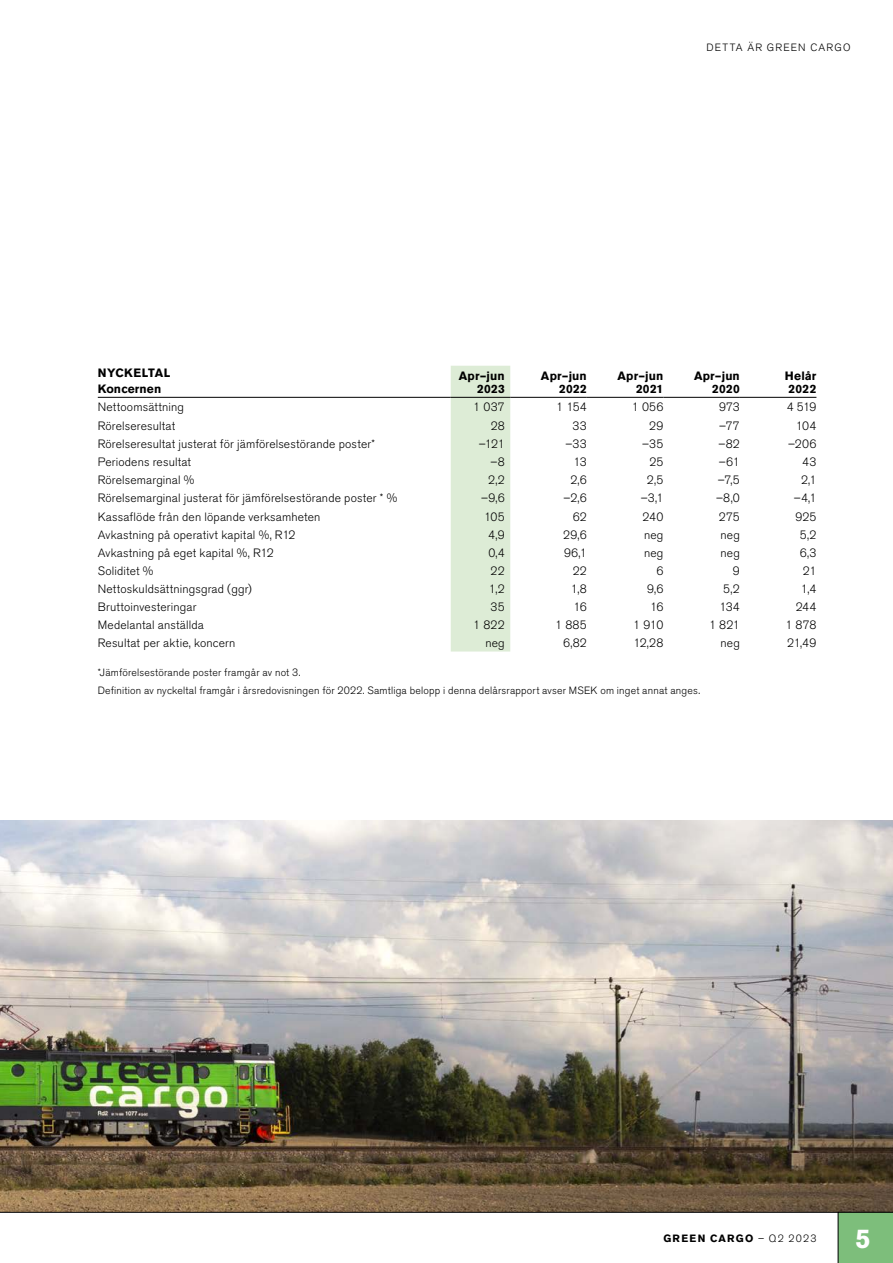
<style>
.page{position:relative;width:893px;height:1263px;background:#fff}
.page>*{position:absolute;margin:0;border:0;box-sizing:border-box;transform-origin:0 0}
.t1{font:700 27px "Akzidenz Grotesk BE";color:#fff}
.t2{font:300 12px "Akzidenz Grotesk BE";letter-spacing:.015em;color:#000}
.t3{font:700 12px/13.5px "Akzidenz Grotesk BE";letter-spacing:.015em;color:#000;text-align:right}
.t4{font:300 10.5px/18px "Akzidenz Grotesk BE";letter-spacing:.02em;color:#000}
.t5{font:700 10.5px "Akzidenz Grotesk BE";letter-spacing:.125em;color:#000}
.t6{font:300 10.5px "Akzidenz Grotesk BE";letter-spacing:.11em;color:#000}
.s1{font-weight:300}
</style>
<div class="page">
<img style="left:0;top:821px;width:893px;height:391px">
<svg style="left:0;top:1212px;width:838px;height:51px"></svg>
<div style="left:838px;top:1212px;width:55px;height:51px;background:#7dbe7b"></div>
<div style="left:451px;top:366px;width:59px;height:285px;background:#ddecd6"></div>
<hr style="left:98px;top:397px;width:353px;height:1px;background:#000">
<hr style="left:451px;top:397px;width:59px;height:1px;background:#000">
<hr style="left:510px;top:397px;width:77px;height:1px;background:#000">
<hr style="left:587px;top:397px;width:76px;height:1px;background:#000">
<hr style="left:663px;top:397px;width:77px;height:1px;background:#000">
<hr style="left:740px;top:397px;width:76px;height:1px;background:#000">
<p class="t6" style="left:706px;top:41px;width:145px">DETTA ÄR GREEN CARGO</p>
<p class="t3" style="left:98px;top:364px;width:74px;line-height:16.5px;text-align:left">NYCKELTAL<br>Koncernen</p>
<p class="t3" style="left:459px;top:369px;width:47px">Apr–jun<br>2023</p>
<p class="t3" style="left:541px;top:369px;width:47px">Apr–jun<br>2022</p>
<p class="t3" style="left:617px;top:369px;width:47px">Apr–jun<br>2021</p>
<p class="t3" style="left:694px;top:369px;width:47px">Apr–jun<br>2020</p>
<p class="t3" style="left:785px;top:369px;width:33px;text-align:center">Helår<br>2022</p>
<p class="t2" style="left:98px;top:400px;width:88px">Nettoomsättning</p>
<p class="t2" style="left:473px;top:400px;width:33px">1 037</p>
<p class="t2" style="left:556px;top:400px;width:32px">1 154</p>
<p class="t2" style="left:632px;top:400px;width:33px">1 056</p>
<p class="t2" style="left:719px;top:400px;width:22px">973</p>
<p class="t2" style="left:787px;top:400px;width:31px">4 519</p>
<p class="t2" style="left:98px;top:419px;width:79px">Rörelseresultat</p>
<p class="t2" style="left:491px;top:419px;width:16px">28</p>
<p class="t2" style="left:573px;top:419px;width:16px">33</p>
<p class="t2" style="left:649px;top:419px;width:16px">29</p>
<p class="t2" style="left:719px;top:419px;width:22px">–77</p>
<p class="t2" style="left:796px;top:419px;width:22px">104</p>
<p class="t2" style="left:98px;top:437px;width:279px">Rörelseresultat justerat för jämförelsestörande poster*</p>
<p class="t2" style="left:479px;top:437px;width:27px">–121</p>
<p class="t2" style="left:565px;top:437px;width:23px">–33</p>
<p class="t2" style="left:642px;top:437px;width:23px">–35</p>
<p class="t2" style="left:719px;top:437px;width:23px">–82</p>
<p class="t2" style="left:788px;top:437px;width:30px">–206</p>
<p class="t2" style="left:98px;top:455px;width:95px">Periodens resultat</p>
<p class="t2" style="left:491px;top:455px;width:16px">–8</p>
<p class="t2" style="left:573px;top:455px;width:15px">13</p>
<p class="t2" style="left:649px;top:455px;width:15px">25</p>
<p class="t2" style="left:719px;top:455px;width:22px">–61</p>
<p class="t2" style="left:802px;top:455px;width:16px">43</p>
<p class="t2" style="left:98px;top:473px;width:98px">Rörelsemarginal %</p>
<p class="t2" style="left:488px;top:473px;width:18px">2,2</p>
<p class="t2" style="left:570px;top:473px;width:18px">2,6</p>
<p class="t2" style="left:647px;top:473px;width:18px">2,5</p>
<p class="t2" style="left:718px;top:473px;width:24px">–7,5</p>
<p class="t2" style="left:801px;top:473px;width:17px">2,1</p>
<p class="t2" style="left:98px;top:492px;width:301px">Rörelsemarginal justerat för jämförelsestörande poster * %</p>
<p class="t2" style="left:481px;top:492px;width:25px">–9,6</p>
<p class="t2" style="left:564px;top:492px;width:25px">–2,6</p>
<p class="t2" style="left:641px;top:492px;width:24px">–3,1</p>
<p class="t2" style="left:716px;top:492px;width:25px">–8,0</p>
<p class="t2" style="left:794px;top:492px;width:24px">–4,1</p>
<p class="t2" style="left:98px;top:510px;width:224px">Kassaflöde från den löpande verksamheten</p>
<p class="t2" style="left:484px;top:510px;width:22px">105</p>
<p class="t2" style="left:573px;top:510px;width:16px">62</p>
<p class="t2" style="left:643px;top:510px;width:22px">240</p>
<p class="t2" style="left:719px;top:510px;width:22px">275</p>
<p class="t2" style="left:795px;top:510px;width:23px">925</p>
<p class="t2" style="left:98px;top:528px;width:199px">Avkastning på operativt kapital %, R12</p>
<p class="t2" style="left:488px;top:528px;width:18px">4,9</p>
<p class="t2" style="left:563px;top:528px;width:25px">29,6</p>
<p class="t2" style="left:644px;top:528px;width:21px">neg</p>
<p class="t2" style="left:720px;top:528px;width:21px">neg</p>
<p class="t2" style="left:800px;top:528px;width:18px">5,2</p>
<p class="t2" style="left:98px;top:546px;width:177px">Avkastning på eget kapital %, R12</p>
<p class="t2" style="left:488px;top:546px;width:18px">0,4</p>
<p class="t2" style="left:564px;top:546px;width:24px">96,1</p>
<p class="t2" style="left:644px;top:546px;width:21px">neg</p>
<p class="t2" style="left:720px;top:546px;width:21px">neg</p>
<p class="t2" style="left:800px;top:546px;width:18px">6,3</p>
<p class="t2" style="left:98px;top:564px;width:57px">Soliditet %</p>
<p class="t2" style="left:491px;top:564px;width:16px">22</p>
<p class="t2" style="left:573px;top:564px;width:16px">22</p>
<p class="t2" style="left:656px;top:564px;width:8px">6</p>
<p class="t2" style="left:733px;top:564px;width:8px">9</p>
<p class="t2" style="left:803px;top:564px;width:15px">21</p>
<p class="t2" style="left:98px;top:582px;width:156px">Nettoskuldsättningsgrad (ggr)</p>
<p class="t2" style="left:489px;top:582px;width:17px">1,2</p>
<p class="t2" style="left:571px;top:582px;width:17px">1,8</p>
<p class="t2" style="left:647px;top:582px;width:18px">9,6</p>
<p class="t2" style="left:723px;top:582px;width:18px">5,2</p>
<p class="t2" style="left:801px;top:582px;width:17px">1,4</p>
<p class="t2" style="left:98px;top:600px;width:100px">Bruttoinvesteringar</p>
<p class="t2" style="left:491px;top:600px;width:16px">35</p>
<p class="t2" style="left:573px;top:600px;width:15px">16</p>
<p class="t2" style="left:650px;top:600px;width:15px">16</p>
<p class="t2" style="left:719px;top:600px;width:22px">134</p>
<p class="t2" style="left:796px;top:600px;width:22px">244</p>
<p class="t2" style="left:98px;top:618px;width:108px">Medelantal anställda</p>
<p class="t2" style="left:473px;top:618px;width:33px">1 822</p>
<p class="t2" style="left:555px;top:618px;width:33px">1 885</p>
<p class="t2" style="left:633px;top:618px;width:32px">1 910</p>
<p class="t2" style="left:709px;top:618px;width:32px">1 821</p>
<p class="t2" style="left:785px;top:618px;width:33px">1 878</p>
<p class="t2" style="left:98px;top:636px;width:139px">Resultat per aktie, koncern</p>
<p class="t2" style="left:485px;top:636px;width:21px">neg</p>
<p class="t2" style="left:563px;top:636px;width:25px">6,82</p>
<p class="t2" style="left:634px;top:636px;width:31px">12,28</p>
<p class="t2" style="left:720px;top:636px;width:21px">neg</p>
<p class="t2" style="left:787px;top:636px;width:31px">21,49</p>
<p class="t4" style="left:98px;top:663px;width:604px">*Jämförelsestörande poster framgår av not 3.<br>Definition av nyckeltal framgår i årsredovisningen för 2022. Samtliga belopp i denna delårsrapport avser MSEK om inget annat anges.</p>
<p class="t5" style="left:663px;top:1232px;width:155px">GREEN CARGO <span class="s1">– Q2 2023</span></p>
<h1 class="t1" style="left:856px;top:1223px;width:17px">5</h1>
</div>
